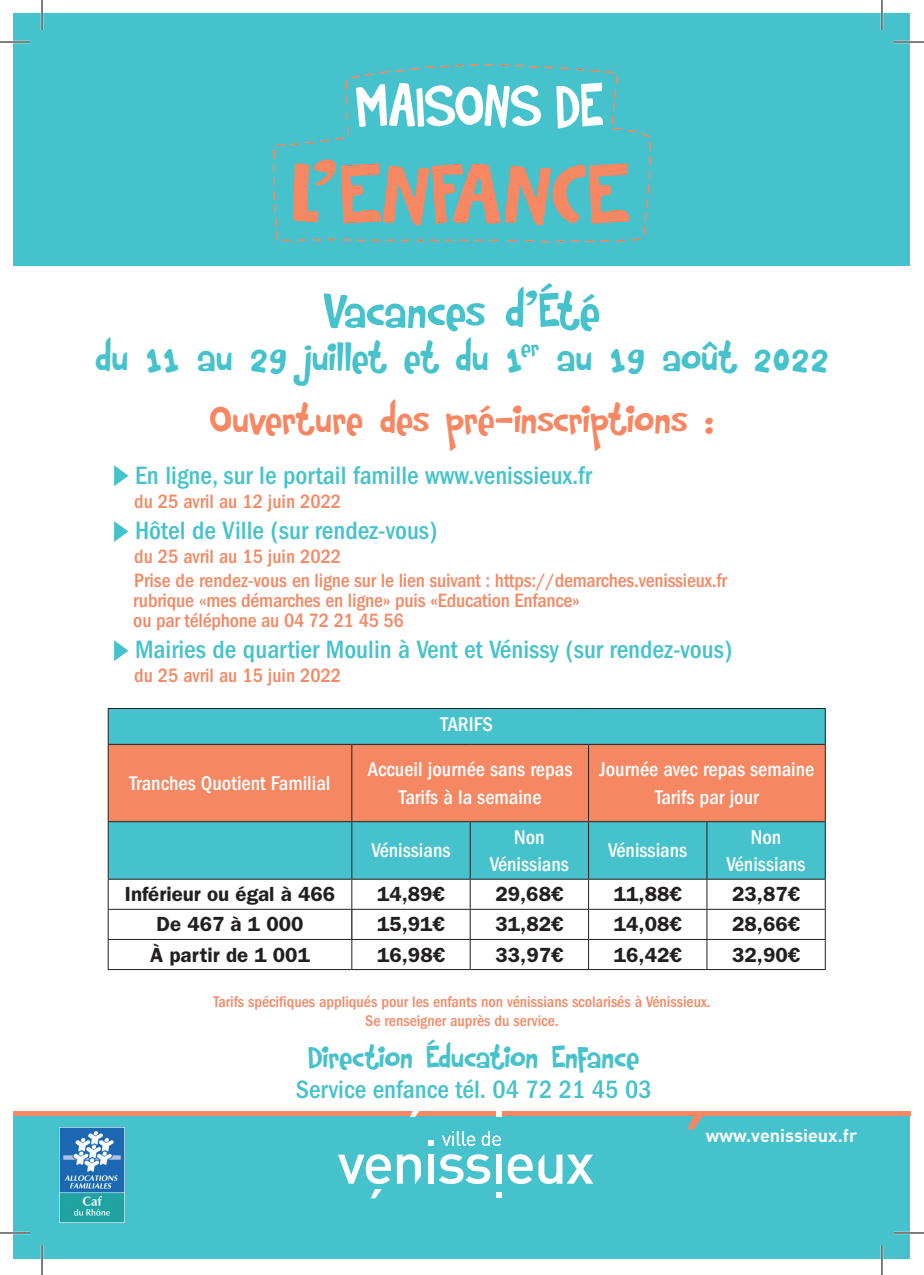
<style>
.page{position:relative;width:924px;height:1275px;background:#fff}
.page>*{position:absolute;margin:0;border:0;box-sizing:border-box;transform-origin:0 0}
.t1{font:52.4px "Rumpelstiltskin";letter-spacing:-.025em;color:#45c2cb}
.t2{font:43.8px/62px "Rumpelstiltskin";letter-spacing:-.02em;color:#45c2cb;text-align:center}
.t3{font:33.8px "Rumpelstiltskin";letter-spacing:-.035em;color:#45c2cb}
.t4{font:500 condensed 26px "ITC Franklin Gothic Std";color:#45c2cb}
.t5{font:500 condensed 20.6px/27.4px "ITC Franklin Gothic Std";color:#fff;text-align:center}
.t6{font:600 20.6px "ITC Franklin Gothic Std";color:#231f20}
.t7{font:500 condensed 20px/24px "ITC Franklin Gothic Std";letter-spacing:-.01em;color:#f58763}
.t8{font:700 18px "DIN";color:#fff}
.t9{font:500 condensed 16px/19.2px "ITC Franklin Gothic Std";color:#f58763;text-align:center}
.s1{color:#f58763}
</style>
<div class="page">
<div style="left:14px;top:14px;width:895px;height:252px;background:#45c2cb"></div>
<div style="left:14px;top:1111px;width:895px;height:147px;background:#45c2cb"></div>
<div style="left:14px;top:1111px;width:895px;height:5px;background:#f58763"></div>
<svg style="left:396px;top:1154px;width:24px;height:29px"></svg>
<div style="left:428px;top:1154px;width:6px;height:29px;background:#fff"></div>
<svg style="left:439px;top:1154px;width:51px;height:30px"></svg>
<div style="left:495px;top:1154px;width:6px;height:29px;background:#fff"></div>
<svg style="left:507px;top:1154px;width:25px;height:30px"></svg>
<svg style="left:538px;top:1154px;width:55px;height:30px"></svg>
<svg style="left:442px;top:1131px;width:33px;height:14px"></svg>
<svg style="left:481px;top:1131px;width:19px;height:14px"></svg>
<svg style="left:338px;top:1154px;width:52px;height:44px"></svg>
<svg style="left:428px;top:1140px;width:6px;height:5px"></svg>
<svg style="left:496px;top:1192px;width:5px;height:6px"></svg>
<svg style="left:410px;top:1111px;width:9px;height:5px"></svg>
<svg style="left:496px;top:1111px;width:5px;height:5px"></svg>
<img style="left:59px;top:1127px;width:65px;height:95px">
<svg style="left:687px;top:1116px;width:15px;height:13px"></svg>
<svg style="left:114px;top:465px;width:14px;height:21px"></svg>
<svg style="left:114px;top:521px;width:14px;height:21px"></svg>
<svg style="left:114px;top:640px;width:14px;height:21px"></svg>
<svg style="left:273px;top:64px;width:377px;height:179px"></svg>
<div style="left:109px;top:709px;width:715px;height:169px;background:#45c2cb"></div>
<div style="left:109px;top:745px;width:715px;height:76px;background:#f58763"></div>
<hr style="left:351px;top:909px;width:1px;height:30px;background:#231f20">
<hr style="left:351px;top:821px;width:119px;height:1px;background:#231f20">
<hr style="left:588px;top:745px;width:1px;height:76px;background:#231f20">
<hr style="left:824px;top:745px;width:1px;height:76px;background:#231f20">
<hr style="left:588px;top:821px;width:118px;height:1px;background:#231f20">
<hr style="left:108px;top:745px;width:1px;height:76px;background:#231f20">
<hr style="left:351px;top:745px;width:1px;height:76px;background:#231f20">
<hr style="left:108px;top:708px;width:243px;height:1px;background:#231f20">
<hr style="left:108px;top:709px;width:1px;height:35px;background:#231f20">
<hr style="left:351px;top:708px;width:119px;height:1px;background:#231f20">
<hr style="left:470px;top:708px;width:118px;height:1px;background:#231f20">
<hr style="left:588px;top:708px;width:118px;height:1px;background:#231f20">
<hr style="left:706px;top:708px;width:119px;height:1px;background:#231f20">
<hr style="left:824px;top:709px;width:1px;height:35px;background:#231f20">
<hr style="left:108px;top:744px;width:243px;height:1px;background:#231f20">
<hr style="left:351px;top:744px;width:119px;height:1px;background:#231f20">
<hr style="left:470px;top:744px;width:118px;height:1px;background:#231f20">
<hr style="left:588px;top:744px;width:118px;height:1px;background:#231f20">
<hr style="left:706px;top:744px;width:119px;height:1px;background:#231f20">
<hr style="left:108px;top:821px;width:243px;height:1px;background:#231f20">
<hr style="left:108px;top:822px;width:1px;height:56px;background:#231f20">
<hr style="left:351px;top:822px;width:1px;height:56px;background:#231f20">
<hr style="left:470px;top:821px;width:118px;height:1px;background:#231f20">
<hr style="left:469px;top:822px;width:1px;height:56px;background:#231f20">
<hr style="left:588px;top:822px;width:1px;height:56px;background:#231f20">
<hr style="left:706px;top:821px;width:119px;height:1px;background:#231f20">
<hr style="left:706px;top:822px;width:1px;height:56px;background:#231f20">
<hr style="left:824px;top:822px;width:1px;height:56px;background:#231f20">
<hr style="left:108px;top:878px;width:243px;height:1px;background:#231f20">
<hr style="left:108px;top:879px;width:1px;height:30px;background:#231f20">
<hr style="left:588px;top:878px;width:118px;height:1px;background:#231f20">
<hr style="left:108px;top:909px;width:243px;height:1px;background:#231f20">
<hr style="left:108px;top:909px;width:1px;height:30px;background:#231f20">
<hr style="left:824px;top:909px;width:1px;height:30px;background:#231f20">
<hr style="left:108px;top:939px;width:243px;height:1px;background:#231f20">
<svg style="left:108px;top:940px;width:1px;height:29px"></svg>
<hr style="left:706px;top:939px;width:119px;height:1px;background:#231f20">
<svg style="left:824px;top:940px;width:1px;height:29px"></svg>
<hr style="left:108px;top:969px;width:243px;height:1px;background:#231f20">
<hr style="left:706px;top:969px;width:119px;height:1px;background:#231f20">
<hr style="left:588px;top:909px;width:118px;height:1px;background:#231f20">
<hr style="left:706px;top:909px;width:1px;height:30px;background:#231f20">
<hr style="left:706px;top:878px;width:119px;height:1px;background:#231f20">
<hr style="left:706px;top:879px;width:1px;height:30px;background:#231f20">
<hr style="left:824px;top:879px;width:1px;height:30px;background:#231f20">
<hr style="left:706px;top:909px;width:119px;height:1px;background:#231f20">
<hr style="left:469px;top:909px;width:1px;height:30px;background:#231f20">
<hr style="left:588px;top:909px;width:1px;height:30px;background:#231f20">
<hr style="left:351px;top:878px;width:119px;height:1px;background:#231f20">
<hr style="left:351px;top:879px;width:1px;height:30px;background:#231f20">
<hr style="left:351px;top:909px;width:119px;height:1px;background:#231f20">
<hr style="left:470px;top:878px;width:118px;height:1px;background:#231f20">
<hr style="left:469px;top:879px;width:1px;height:30px;background:#231f20">
<hr style="left:588px;top:879px;width:1px;height:30px;background:#231f20">
<hr style="left:470px;top:909px;width:118px;height:1px;background:#231f20">
<hr style="left:351px;top:939px;width:119px;height:1px;background:#231f20">
<svg style="left:351px;top:940px;width:1px;height:29px"></svg>
<hr style="left:351px;top:969px;width:119px;height:1px;background:#231f20">
<hr style="left:470px;top:939px;width:118px;height:1px;background:#231f20">
<svg style="left:469px;top:940px;width:1px;height:29px"></svg>
<hr style="left:470px;top:969px;width:118px;height:1px;background:#231f20">
<hr style="left:588px;top:939px;width:118px;height:1px;background:#231f20">
<svg style="left:588px;top:940px;width:1px;height:29px"></svg>
<svg style="left:706px;top:940px;width:1px;height:29px"></svg>
<hr style="left:588px;top:969px;width:118px;height:1px;background:#231f20">
<hr style="left:0;top:41px;width:30px;height:2px;background:#fff">
<hr style="left:893px;top:41px;width:30px;height:2px;background:#fff">
<hr style="left:0;top:1231px;width:30px;height:3px;background:#fff">
<hr style="left:893px;top:1231px;width:30px;height:3px;background:#fff">
<hr style="left:41px;top:0;width:2px;height:30px;background:#fff">
<hr style="left:41px;top:1245px;width:2px;height:30px;background:#fff">
<hr style="left:880px;top:0;width:2px;height:30px;background:#fff">
<hr style="left:880px;top:1245px;width:2px;height:30px;background:#fff">
<hr style="left:0;top:42px;width:30px;height:1px;background:#000">
<hr style="left:893px;top:42px;width:30px;height:1px;background:#000">
<hr style="left:0;top:1232px;width:30px;height:1px;background:#000">
<hr style="left:893px;top:1232px;width:30px;height:1px;background:#000">
<hr style="left:42px;top:0;width:1px;height:30px;background:#000">
<hr style="left:42px;top:1245px;width:1px;height:30px;background:#000">
<hr style="left:881px;top:0;width:1px;height:30px;background:#000">
<hr style="left:881px;top:1245px;width:1px;height:30px;background:#000">
<h1 class="t1" style="left:323px;top:277px;width:278px">Vacances d’Été</h1>
<h2 class="t2" style="left:95px;top:329px;width:735px">du 11 au 29 juillet et du 1<sup>er</sup> au 19 août 2022<br><span class="s1">Ouverture des pré-inscriptions :</span></h2>
<h3 class="t4" style="left:135px;top:460px;width:458px">En ligne, sur le portail famille www.venissieux.fr</h3>
<p class="t7" style="left:134px;top:489px;width:208px">du 25 avril au 12 juin 2022</p>
<h3 class="t4" style="left:135px;top:516px;width:304px">Hôtel de Ville (sur rendez-vous)</h3>
<p class="t7" style="left:134px;top:544px;width:594px">du 25 avril au 15 juin 2022<br>Prise de rendez-vous en ligne sur le lien suivant : https://demarches.venissieux.fr</p>
<p class="t7" style="left:133px;top:590px;width:448px;line-height:20px">rubrique «mes démarches en ligne» puis «Education Enfance» ou par téléphone au 04 72 21 45 56</p>
<h3 class="t4" style="left:135px;top:635px;width:598px">Mairies de quartier Moulin à Vent et Vénissy (sur rendez-vous)</h3>
<p class="t7" style="left:134px;top:664px;width:208px">du 25 avril au 15 juin 2022</p>
<p class="t5" style="left:129px;top:769px;width:202px">Tranches Quotient Familial</p>
<p class="t5" style="left:440px;top:710px;width:54px">TARIFS</p>
<p class="t5" style="left:368px;top:756px;width:206px">Accueil journée sans repas<br>Tarifs à la semaine</p>
<p class="t5" style="left:599px;top:756px;width:216px">Journée avec repas semaine<br>Tarifs par jour</p>
<p class="t5" style="left:371px;top:837px;width:81px">Vénissians</p>
<p class="t5" style="left:726px;top:823px;width:81px">Non<br>Vénissians</p>
<p class="t5" style="left:489px;top:823px;width:81px">Non<br>Vénissians</p>
<p class="t5" style="left:608px;top:837px;width:81px">Vénissians</p>
<p class="t6" style="left:125px;top:882px;width:212px">Inférieur ou égal à 466</p>
<p class="t6" style="left:377px;top:882px;width:69px">14,89€</p>
<p class="t6" style="left:495px;top:882px;width:69px">29,68€</p>
<p class="t6" style="left:613px;top:882px;width:69px">11,88€</p>
<p class="t6" style="left:731px;top:882px;width:69px">23,87€</p>
<p class="t6" style="left:156px;top:912px;width:148px">De 467 à 1 000</p>
<p class="t6" style="left:377px;top:912px;width:69px">15,91€</p>
<p class="t6" style="left:495px;top:912px;width:69px">31,82€</p>
<p class="t6" style="left:613px;top:912px;width:69px">14,08€</p>
<p class="t6" style="left:731px;top:912px;width:69px">28,66€</p>
<p class="t6" style="left:150px;top:942px;width:161px">À partir de 1 001</p>
<p class="t6" style="left:377px;top:942px;width:69px">16,98€</p>
<p class="t6" style="left:495px;top:942px;width:69px">33,97€</p>
<p class="t6" style="left:613px;top:942px;width:69px">16,42€</p>
<p class="t6" style="left:731px;top:942px;width:69px">32,90€</p>
<p class="t9" style="left:213px;top:991px;width:498px">Tarifs spécifiques appliqués pour les enfants non vénissians scolarisés à Vénissieux.<br>Se renseigner auprès du service.</p>
<h3 class="t3" style="left:307px;top:1035px;width:333px">Direction Éducation Enfance</h3>
<h3 class="t4" style="left:295px;top:1075px;width:357px">Service enfance tél. 04 72 21 45 03</h3>
<p class="t8" style="left:705px;top:1123px;width:153px">www.venissieux.fr</p>
</div>
